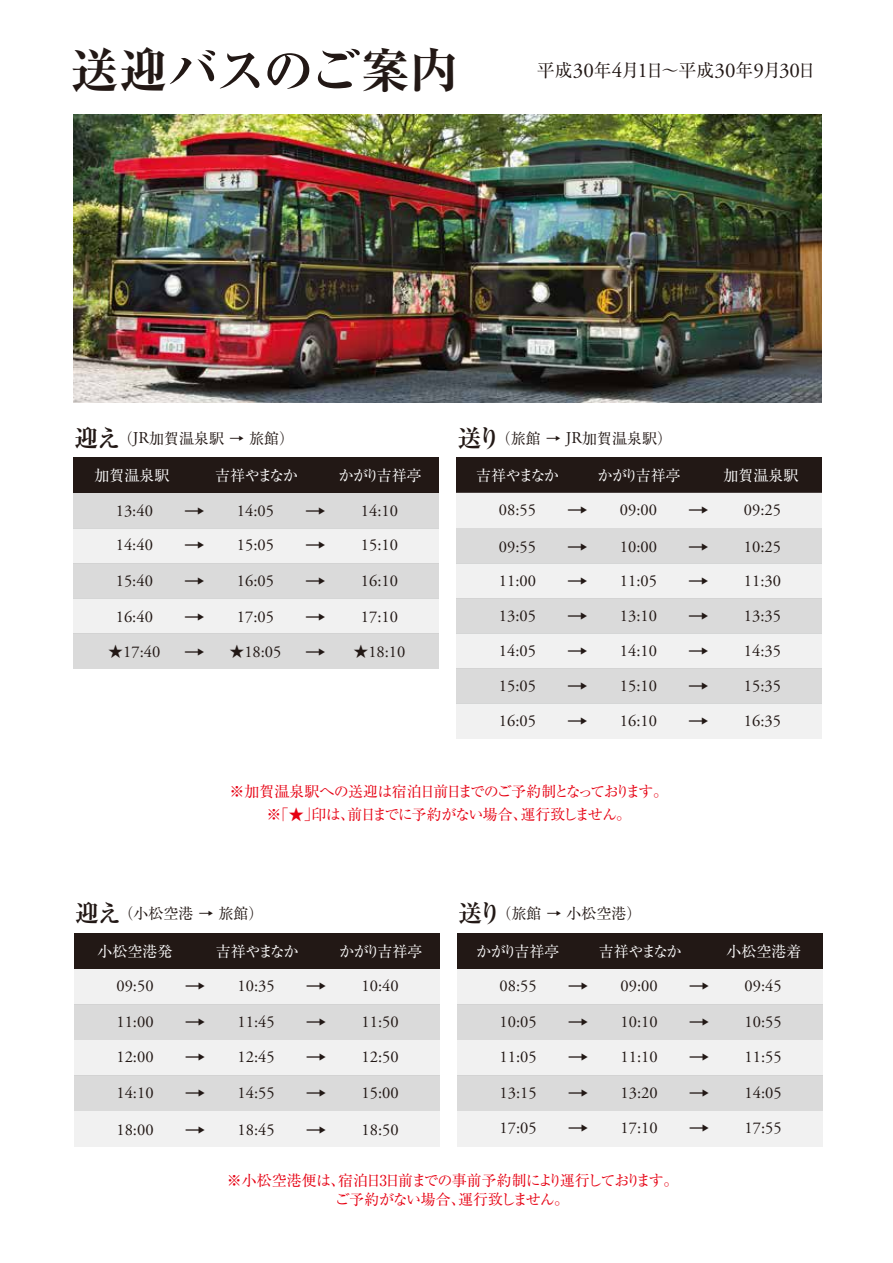
<style>
.page{position:relative;width:893px;height:1263px;background:#fff}
.page>*{position:absolute;margin:0;border:0;box-sizing:border-box;transform-origin:0 0}
.t1{font:700 expanded 48px "Ryumin Pro";color:#221815}
.t2{font:18px "Ryumin Pro";color:#221815}
.t3{font:16.5px "Adobe Garamond Pro";color:#221815}
.t4{font:15px/19.2px "Ryumin Pro";letter-spacing:-.08em;color:#e60012;text-align:center}
.t5{font:15px "Ryumin Pro";letter-spacing:-.015em;color:#fff}
.t6{font:15px "Ryumin Pro";color:#221815}
.s1{font-stretch:normal;font-size:51px}
.s2{font-family:"Adobe Garamond Pro";font-size:21px}
.s3{font-weight:700;font-size:24px}
.s4{font-family:"Adobe Garamond Pro";font-size:16.5px}
.s5{font-family:"Ryumin Pro";font-size:21px}
.s6{font-family:"Koz Go Pr 6 N";font-size:15px}
</style>
<div class="page">
<img style="left:73px;top:115px;width:749px;height:287px">
<div style="left:73px;top:458px;width:366px;height:35px;background:#221815"></div>
<div style="left:456px;top:458px;width:366px;height:35px;background:#221815"></div>
<div style="left:456px;top:493px;width:366px;height:35px;background:#f1f1f1"></div>
<div style="left:456px;top:528px;width:366px;height:35px;background:#dadada"></div>
<div style="left:456px;top:563px;width:366px;height:35px;background:#f1f1f1"></div>
<div style="left:73px;top:493px;width:366px;height:35px;background:#dadada"></div>
<div style="left:456px;top:598px;width:366px;height:35px;background:#dadada"></div>
<div style="left:73px;top:528px;width:366px;height:35px;background:#f1f1f1"></div>
<div style="left:456px;top:633px;width:366px;height:35px;background:#f1f1f1"></div>
<div style="left:456px;top:668px;width:366px;height:35px;background:#dadada"></div>
<div style="left:456px;top:703px;width:366px;height:35px;background:#f1f1f1"></div>
<div style="left:73px;top:564px;width:366px;height:35px;background:#dadada"></div>
<div style="left:73px;top:598px;width:366px;height:36px;background:#f1f1f1"></div>
<div style="left:73px;top:633px;width:366px;height:36px;background:#dadada"></div>
<div style="left:74px;top:969px;width:366px;height:35px;background:#f1f1f1"></div>
<div style="left:457px;top:969px;width:366px;height:35px;background:#f1f1f1"></div>
<div style="left:74px;top:1004px;width:366px;height:35px;background:#dadada"></div>
<div style="left:457px;top:1004px;width:366px;height:35px;background:#dadada"></div>
<div style="left:74px;top:933px;width:366px;height:35px;background:#221815"></div>
<div style="left:457px;top:933px;width:366px;height:35px;background:#221815"></div>
<div style="left:74px;top:1040px;width:366px;height:35px;background:#f1f1f1"></div>
<div style="left:457px;top:1040px;width:366px;height:35px;background:#f1f1f1"></div>
<div style="left:74px;top:1075px;width:366px;height:36px;background:#dadada"></div>
<div style="left:457px;top:1075px;width:366px;height:36px;background:#dadada"></div>
<div style="left:74px;top:1111px;width:366px;height:36px;background:#f1f1f1"></div>
<div style="left:457px;top:1111px;width:366px;height:36px;background:#f1f1f1"></div>
<h1 class="t1" style="left:70px;top:33px;width:389px">送迎<span class="s1">バスのご</span>案内</h1>
<p class="t2" style="left:537px;top:56px;width:281px">平成<span class="s2">30</span>年<span class="s2">4</span>月<span class="s2">1</span>日～平成<span class="s2">30</span>年<span class="s2">9</span>月<span class="s2">30</span>日</p>
<p class="t6" style="left:74px;top:426px;width:221px"><span class="s3">迎え</span>（<span class="s4">JR</span>加賀温泉駅 → 旅館）</p>
<p class="t5" style="left:94px;top:463px;width:77px">加賀温泉駅</p>
<p class="t5" style="left:215px;top:463px;width:84px">吉祥やまなか</p>
<p class="t5" style="left:339px;top:463px;width:85px">かがり吉祥亭</p>
<p class="t3" style="left:116px;top:501px;width:39px">13:40</p>
<p class="t3" style="left:184px;top:501px;width:92px"><span class="s5">→</span> 14:05</p>
<p class="t3" style="left:305px;top:501px;width:95px"><span class="s5">→</span> 14:10</p>
<p class="t3" style="left:116px;top:535px;width:39px">14:40</p>
<p class="t3" style="left:184px;top:535px;width:92px"><span class="s5">→</span> 15:05</p>
<p class="t3" style="left:305px;top:535px;width:95px"><span class="s5">→</span> 15:10</p>
<p class="t3" style="left:116px;top:571px;width:39px">15:40</p>
<p class="t3" style="left:184px;top:571px;width:92px"><span class="s5">→</span> 16:05</p>
<p class="t3" style="left:305px;top:571px;width:95px"><span class="s5">→</span> 16:10</p>
<p class="t3" style="left:116px;top:607px;width:39px">16:40</p>
<p class="t3" style="left:184px;top:607px;width:92px"><span class="s5">→</span> 17:05</p>
<p class="t3" style="left:305px;top:607px;width:95px"><span class="s5">→</span> 17:10</p>
<p class="t3" style="left:108px;top:642px;width:219px"><span class="s6">★</span>17:40 <span class="s5">→</span> <span class="s6">★</span>18:05 <span class="s5">→</span></p>
<p class="t3" style="left:353px;top:642px;width:54px"><span class="s6">★</span>18:10</p>
<p class="t6" style="left:457px;top:426px;width:216px"><span class="s3">送り</span>（旅館 → <span class="s4">JR</span>加賀温泉駅）</p>
<p class="t5" style="left:476px;top:463px;width:84px">吉祥やまなか</p>
<p class="t5" style="left:598px;top:463px;width:85px">かがり吉祥亭</p>
<p class="t5" style="left:723px;top:463px;width:76px">加賀温泉駅</p>
<p class="t3" style="left:499px;top:499px;width:39px">08:55</p>
<p class="t3" style="left:567px;top:499px;width:92px"><span class="s5">→</span> 09:00</p>
<p class="t3" style="left:688px;top:499px;width:95px"><span class="s5">→</span> 09:25</p>
<p class="t3" style="left:499px;top:536px;width:39px">09:55</p>
<p class="t3" style="left:567px;top:536px;width:92px"><span class="s5">→</span> 10:00</p>
<p class="t3" style="left:688px;top:536px;width:95px"><span class="s5">→</span> 10:25</p>
<p class="t3" style="left:499px;top:570px;width:39px">11:00</p>
<p class="t3" style="left:567px;top:570px;width:92px"><span class="s5">→</span> 11:05</p>
<p class="t3" style="left:688px;top:570px;width:95px"><span class="s5">→</span> 11:30</p>
<p class="t3" style="left:499px;top:605px;width:39px">13:05</p>
<p class="t3" style="left:567px;top:605px;width:92px"><span class="s5">→</span> 13:10</p>
<p class="t3" style="left:688px;top:605px;width:95px"><span class="s5">→</span> 13:35</p>
<p class="t3" style="left:499px;top:640px;width:39px">14:05</p>
<p class="t3" style="left:567px;top:640px;width:92px"><span class="s5">→</span> 14:10</p>
<p class="t3" style="left:688px;top:640px;width:95px"><span class="s5">→</span> 14:35</p>
<p class="t3" style="left:499px;top:675px;width:39px">15:05</p>
<p class="t3" style="left:567px;top:675px;width:92px"><span class="s5">→</span> 15:10</p>
<p class="t3" style="left:688px;top:675px;width:95px"><span class="s5">→</span> 15:35</p>
<p class="t3" style="left:499px;top:710px;width:39px">16:05</p>
<p class="t3" style="left:567px;top:710px;width:92px"><span class="s5">→</span> 16:10</p>
<p class="t3" style="left:688px;top:710px;width:95px"><span class="s5">→</span> 16:35</p>
<p class="t4" style="left:229px;top:779px;width:440px;line-height:22.5px">※加賀温泉駅への送迎は宿泊日前日までのご予約制となっております。※「★」印は、前日までに予約がない場合、運行致しません。</p>
<p class="t6" style="left:75px;top:902px;width:190px"><span class="s3">迎え</span>（小松空港 → 旅館）</p>
<p class="t6" style="left:458px;top:902px;width:185px"><span class="s3">送り</span>（旅館 → 小松空港）</p>
<p class="t5" style="left:98px;top:939px;width:76px">小松空港発</p>
<p class="t5" style="left:216px;top:939px;width:84px">吉祥やまなか</p>
<p class="t5" style="left:339px;top:939px;width:85px">かがり吉祥亭</p>
<p class="t3" style="left:499px;top:976px;width:39px">08:55</p>
<p class="t3" style="left:568px;top:976px;width:92px"><span class="s5">→</span> 09:00</p>
<p class="t3" style="left:689px;top:976px;width:95px"><span class="s5">→</span> 09:45</p>
<p class="t5" style="left:476px;top:939px;width:85px">かがり吉祥亭</p>
<p class="t5" style="left:599px;top:939px;width:84px">吉祥やまなか</p>
<p class="t5" style="left:727px;top:939px;width:76px">小松空港着</p>
<p class="t3" style="left:116px;top:976px;width:39px">09:50</p>
<p class="t3" style="left:185px;top:976px;width:92px"><span class="s5">→</span> 10:35</p>
<p class="t3" style="left:306px;top:976px;width:95px"><span class="s5">→</span> 10:40</p>
<p class="t3" style="left:116px;top:1012px;width:39px">11:00</p>
<p class="t3" style="left:185px;top:1012px;width:92px"><span class="s5">→</span> 11:45</p>
<p class="t3" style="left:306px;top:1012px;width:95px"><span class="s5">→</span> 11:50</p>
<p class="t3" style="left:499px;top:1012px;width:39px">10:05</p>
<p class="t3" style="left:568px;top:1012px;width:92px"><span class="s5">→</span> 10:10</p>
<p class="t3" style="left:689px;top:1012px;width:95px"><span class="s5">→</span> 10:55</p>
<p class="t3" style="left:116px;top:1047px;width:39px">12:00</p>
<p class="t3" style="left:185px;top:1047px;width:92px"><span class="s5">→</span> 12:45</p>
<p class="t3" style="left:306px;top:1047px;width:95px"><span class="s5">→</span> 12:50</p>
<p class="t3" style="left:116px;top:1083px;width:39px">14:10</p>
<p class="t3" style="left:185px;top:1083px;width:92px"><span class="s5">→</span> 14:55</p>
<p class="t3" style="left:306px;top:1083px;width:95px"><span class="s5">→</span> 15:00</p>
<p class="t3" style="left:116px;top:1120px;width:39px">18:00</p>
<p class="t3" style="left:185px;top:1120px;width:92px"><span class="s5">→</span> 18:45</p>
<p class="t3" style="left:306px;top:1120px;width:95px"><span class="s5">→</span> 18:50</p>
<p class="t3" style="left:499px;top:1047px;width:39px">11:05</p>
<p class="t3" style="left:568px;top:1047px;width:92px"><span class="s5">→</span> 11:10</p>
<p class="t3" style="left:689px;top:1047px;width:95px"><span class="s5">→</span> 11:55</p>
<p class="t3" style="left:499px;top:1083px;width:39px">13:15</p>
<p class="t3" style="left:568px;top:1083px;width:92px"><span class="s5">→</span> 13:20</p>
<p class="t3" style="left:689px;top:1083px;width:95px"><span class="s5">→</span> 14:05</p>
<p class="t3" style="left:499px;top:1118px;width:39px">17:05</p>
<p class="t3" style="left:568px;top:1118px;width:92px"><span class="s5">→</span> 17:10</p>
<p class="t3" style="left:689px;top:1118px;width:95px"><span class="s5">→</span> 17:55</p>
<p class="t4" style="left:227px;top:1169px;width:453px">※小松空港便は、宿泊日3日前までの事前予約制により運行しております。ご予約がない場合、運行致しません。</p>
</div>
